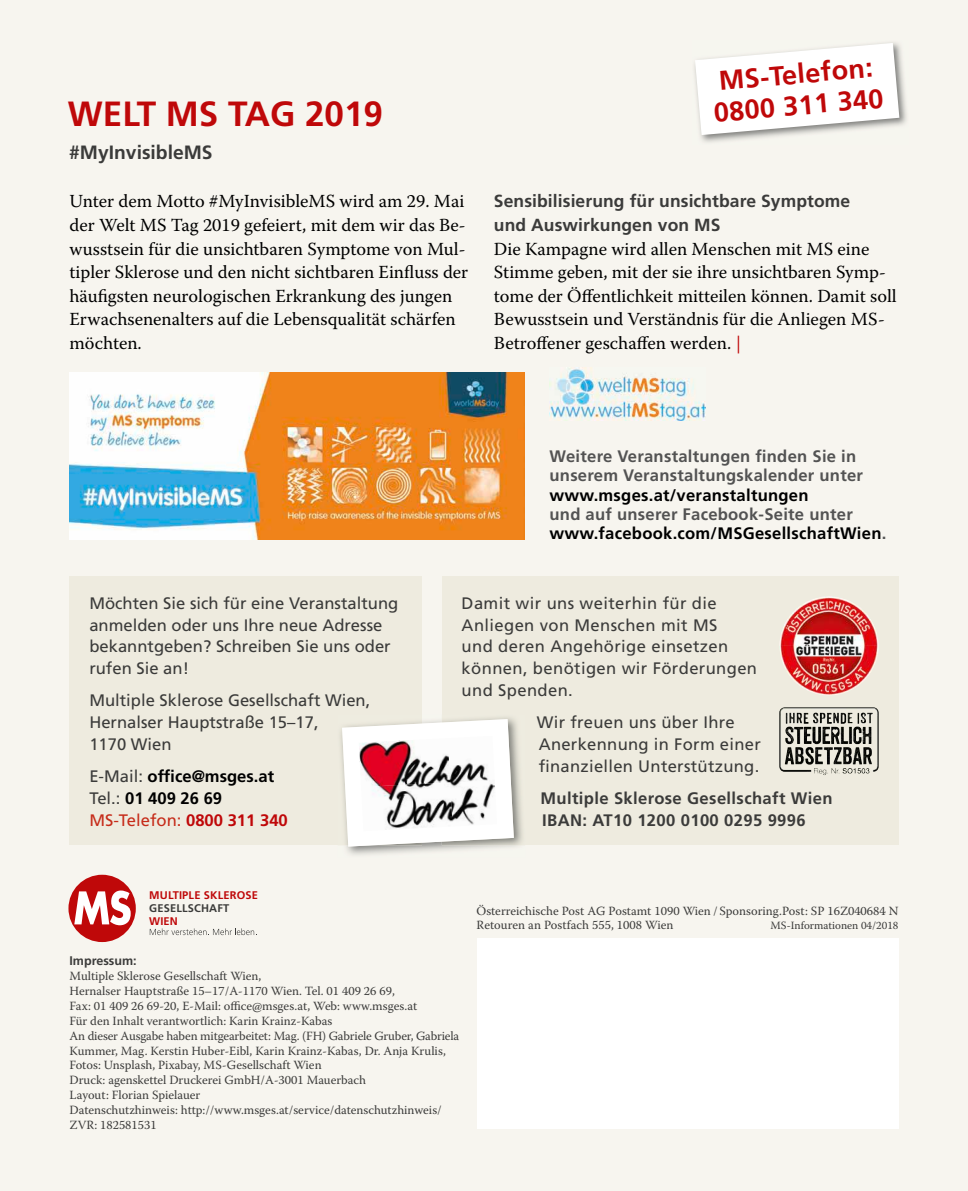
<style>
.page{position:relative;width:968px;height:1191px;background:#fff}
.page>*{position:absolute;margin:0;border:0;box-sizing:border-box;transform-origin:0 0}
.t1{font:700 35px "Frutiger LT Std";color:#bf0809}
.t2{font:700 27.12px/31.2px "Frutiger LT Std";color:#bf0809}
.t3{font:700 19.25px "Frutiger LT Std";color:#3b3b3a}
.t4{font:18.38px/23.6px "Warnock Pro";color:#000}
.t5{font:700 17.5px/23.6px "Frutiger LT Std";letter-spacing:.005em;color:#3b3b3a}
.t6{font:16.62px/21.9px "Frutiger LT Std";letter-spacing:.015em;color:#3b3b3a}
.t7{font:700 16.62px/21.9px "Frutiger LT Std";letter-spacing:.015em;color:#000}
.t8{font:700 16.62px/19.2px "Frutiger LT Std";letter-spacing:.015em;color:#535353}
.t9{font:700 16.62px/21.9px "Frutiger LT Std";letter-spacing:.02em;color:#3b3b3a}
.t10{font:12.6px/14.9px "Warnock Pro";color:#3b3b3a}
.t11{font:700 12.6px "Frutiger LT Std";color:#3b3b3a}
.t12{font:11.03px "Warnock Pro";color:#3b3b3a}
.t13{font:700 11.03px "Frutiger LT Std";letter-spacing:.015em;color:#bf0809}
.t14{font:700 11.03px "Frutiger LT Std";letter-spacing:.015em;color:#3b3b3a}
.s1{color:#bf0809}
.s2{font-weight:400;color:#3b3b3a}
.s3{font-weight:400;color:#c62c1a}
.s4{color:#535353}
</style>
<div class="page">
<div style="left:0;top:0;width:967px;height:1191px;background:#f7f5ef"></div>
<div style="left:441px;top:576px;width:457px;height:269px;background:#eeebdf"></div>
<img style="left:779px;top:596px;width:99px;height:99px">
<div style="left:69px;top:576px;width:353px;height:269px;background:#eeebdf"></div>
<img style="left:694px;top:42px;width:213px;height:100px">
<svg style="left:695px;top:43px;width:204px;height:92px"></svg>
<img style="left:346px;top:845px;width:175px;height:10px">
<img style="left:441px;top:714px;width:81px;height:131px">
<svg style="left:342px;top:719px;width:171px;height:127px"></svg>
<img style="left:359px;top:738px;width:88px;height:49px">
<img style="left:447px;top:736px;width:50px;height:90px">
<img style="left:361px;top:782px;width:91px;height:49px">
<div style="left:476px;top:939px;width:422px;height:190px;background:#fff"></div>
<svg style="left:68px;top:874px;width:68px;height:68px"></svg>
<svg style="left:150px;top:928px;width:107px;height:7px"></svg>
<img style="left:69px;top:373px;width:455px;height:166px">
<img style="left:549px;top:368px;width:156px;height:52px">
<img style="left:779px;top:707px;width:99px;height:64px">
<svg style="left:840px;top:713px;width:6px;height:11px"></svg>
<img style="left:830px;top:726px;width:9px;height:18px">
<img style="left:863px;top:747px;width:8px;height:17px">
<h2 class="t2" style="left:709px;top:66px;width:171px;rotate:-5deg">MS-Telefon:<br>0800 311 340</h2>
<h1 class="t1" style="left:68px;top:93px;width:316px">WELT MS TAG 2019</h1>
<h3 class="t3" style="left:69px;top:141px;width:145px">#MyInvisibleMS</h3>
<p class="t4" style="left:69px;top:189px;width:400px">Unter dem Motto #MyInvisibleMS wird am 29. Mai der Welt MS Tag 2019 gefeiert, mit dem wir das Be&shy;wusstsein für die unsichtbaren Symptome von Mul&shy;tipler Sklerose und den nicht sichtbaren Einfluss der häufigsten neurologischen Erkrankung des jungen Erwach senenalters auf die Lebensqualität schärfen möchten.</p>
<h3 class="t5" style="left:494px;top:189px;width:358px">Sensibilisierung für unsichtbare Symptome und Auswirkungen von MS</h3>
<h3 class="t4" style="left:494px;top:236px;width:404px">Die Kampagne wird allen Menschen mit MS eine Stimme geben, mit der sie ihre unsichtbaren Symp&shy;tome der Öffentlichkeit mitteilen können. Damit soll Bewusstsein und Verständnis für die Anliegen MS-Betroffener geschaffen werden. <span class="s1">|</span></h3>
<h3 class="t6" style="left:89px;top:592px;width:310px">Möchten Sie sich für eine Veranstaltung anmelden oder uns Ihre neue Adresse bekanntgeben? Schreiben Sie uns oder rufen Sie an!</h3>
<h3 class="t6" style="left:89px;top:689px;width:282px">Multiple Sklerose Gesellschaft Wien,<br>Hernalser Hauptstraße 15–17,<br>1170 Wien</h3>
<h3 class="t7" style="left:89px;top:765px;width:200px"><span class="s2">E-Mail:</span> office@msges.at<br><span class="s2">Tel.:</span> 01 409 26 69<br><span class="s3">MS-Telefon:</span> <span class="s1">0800 311 340</span></h3>
<p class="t13" style="left:149px;top:888px;width:110px">MULTIPLE SKLEROSE</p>
<p class="t14" style="left:149px;top:901px;width:82px">GESELLSCHAFT</p>
<p class="t13" style="left:149px;top:914px;width:30px">WIEN</p>
<h3 class="t8" style="left:549px;top:447px;width:315px">Weitere Veranstaltungen finden Sie in unserem Veranstaltungskalender unter</h3>
<h3 class="t7" style="left:549px;top:484px;width:260px">www.msges.at/veranstaltungen</h3>
<h3 class="t7" style="left:549px;top:504px;width:338px;line-height:19.2px"><span class="s4">und auf unserer Facebook-Seite unter </span>www.facebook.com/MSGesellschaftWien<span class="s4">.</span></h3>
<h3 class="t6" style="left:461px;top:592px;width:297px">Damit wir uns weiterhin für die<br>Anliegen von Menschen mit MS<br>und deren An gehörige einsetzen können, benötigen wir Förderungen und Spenden.</h3>
<h3 class="t6" style="left:537px;top:711px;width:225px">Wir freuen uns über Ihre<br>Anerkennung in Form einer finanziellen Unter stützung.</h3>
<h3 class="t9" style="left:540px;top:787px;width:294px">Multiple Sklerose Gesellschaft Wien<br>IBAN: AT10 1200 0100 0295 9996</h3>
<p class="t10" style="left:476px;top:903px;width:423px;line-height:14px">Österreichische Post AG Postamt 1090 Wien / Sponsoring.Post: SP 16Z040684 N<br>Retouren an Postfach 555, 1008 Wien</p>
<p class="t12" style="left:770px;top:918px;width:130px">MS-Informationen 04/2018</p>
<p class="t11" style="left:69px;top:953px;width:69px">Impressum:</p>
<p class="t10" style="left:69px;top:968px;width:391px">Multiple Sklerose Gesellschaft Wien,<br>Hernalser Hauptstraße 15–17/A-1170 Wien. Tel. 01 409 26 69,<br>Fax: 01 409 26 69-20, E-Mail: office@msges.at, Web: www.msges.at<br>Für den Inhalt verantwortlich: Karin Krainz-Kabas<br>An dieser Ausgabe haben mitgearbeitet: Mag. (FH) Gabriele Gruber, Gabriela Kummer, Mag. Kerstin Huber-Eibl, Karin Krainz-Kabas, Dr. Anja Krulis, Fotos: Unsplash, Pixabay, MS-Gesellschaft Wien<br>Druck: agenskettel Druckerei GmbH/A-3001 Mauerbach<br>Layout: Florian Spielauer<br>Datenschutzhinweis: http://www.msges.at/service/datenschutzhinweis/ ZVR: 182581531</p>
</div>
